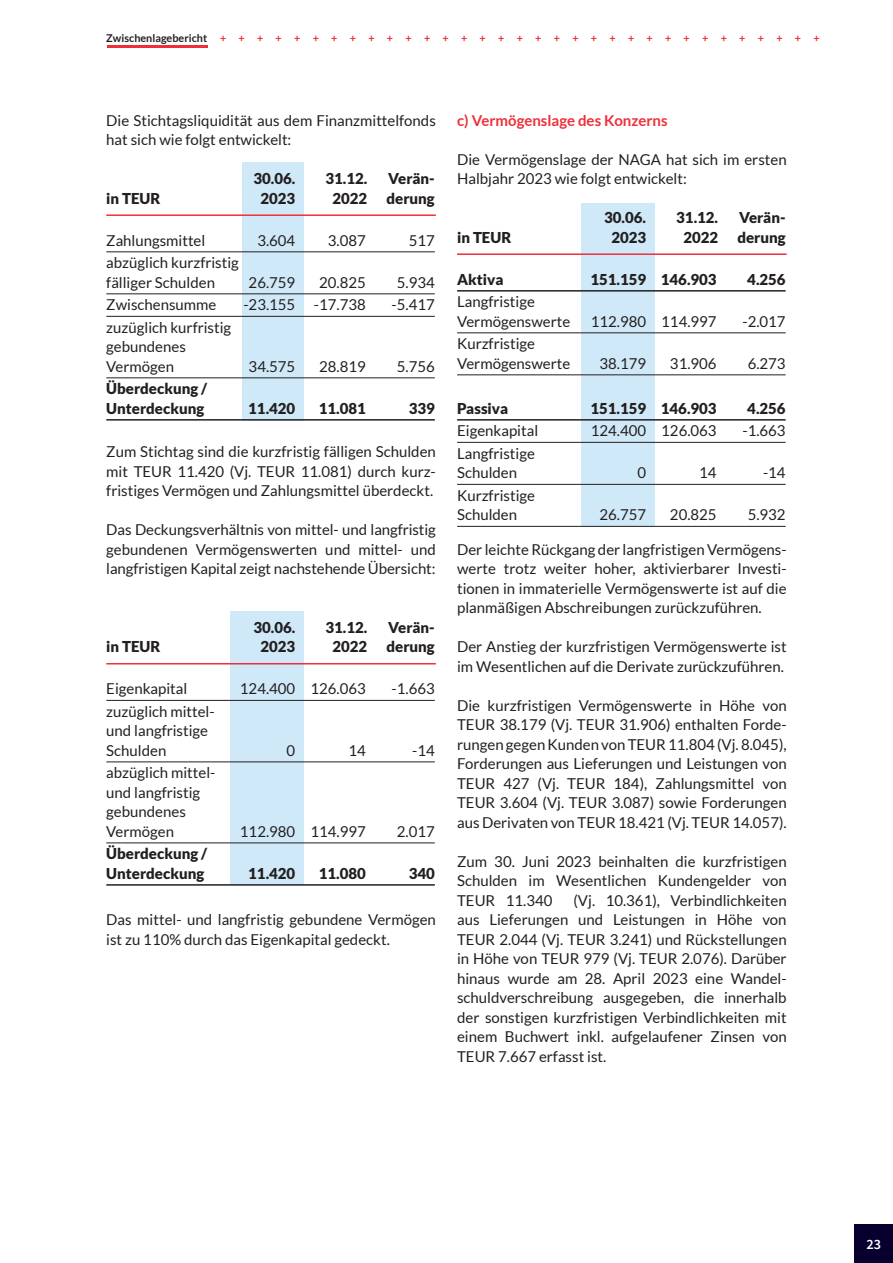
<style>
.page{position:relative;width:893px;height:1263px;background:#fff}
.page>*{position:absolute;margin:0;border:0;box-sizing:border-box;transform-origin:0 0}
.t1{font:15px/19.5px "Lato";color:#231f20}
.t2{font:900 15px/19.5px "Lato";color:#231f20}
.t3{font:700 15px "Lato";color:#ee2f3a}
.t4{font:600 14.25px "Source Sans Pro";color:#fff}
.t5{font:700 10.8px "Lato";color:#ee2f3a}
.s1{color:#231f20}
</style>
<div class="page">
<div style="left:855px;top:1225px;width:38px;height:38px;background:#07002e"></div>
<hr style="left:107px;top:45px;width:100px;height:3px;background:#ee2f3a">
<div style="left:581px;top:203px;width:73px;height:323px;background:#cfe9f8"></div>
<div style="left:231px;top:612px;width:73px;height:273px;background:#cfe9f8"></div>
<div style="left:242px;top:162px;width:62px;height:258px;background:#cfe9f8"></div>
<hr style="left:106px;top:214px;width:330px;height:2px;background:#ee2f3a">
<hr style="left:106px;top:252px;width:329px;height:1px;background:#231f20">
<hr style="left:106px;top:294px;width:329px;height:1px;background:#231f20">
<hr style="left:106px;top:316px;width:329px;height:1px;background:#231f20">
<hr style="left:106px;top:378px;width:329px;height:1px;background:#231f20">
<hr style="left:106px;top:419px;width:329px;height:2px;background:#231f20">
<hr style="left:106px;top:663px;width:330px;height:1px;background:#ee2f3a">
<hr style="left:106px;top:700px;width:329px;height:1px;background:#231f20">
<hr style="left:106px;top:762px;width:329px;height:1px;background:#231f20">
<hr style="left:106px;top:843px;width:329px;height:1px;background:#231f20">
<hr style="left:106px;top:884px;width:329px;height:2px;background:#231f20">
<hr style="left:457px;top:253px;width:330px;height:2px;background:#ee2f3a">
<hr style="left:457px;top:290px;width:329px;height:2px;background:#231f20">
<hr style="left:457px;top:333px;width:329px;height:1px;background:#231f20">
<hr style="left:457px;top:375px;width:329px;height:1px;background:#231f20">
<hr style="left:457px;top:419px;width:329px;height:2px;background:#231f20">
<hr style="left:457px;top:442px;width:329px;height:1px;background:#231f20">
<hr style="left:457px;top:484px;width:329px;height:1px;background:#231f20">
<hr style="left:457px;top:526px;width:329px;height:1px;background:#231f20">
<p class="t5" style="left:106px;top:32px;width:715px"><span class="s1">Zwischenlagebericht</span> + + + + + + + + + + + + + + + + + + + + + + + + + + + + + + + + +</p>
<p class="t1" style="left:106px;top:111px;width:331px">Die Stichtagsliquidität aus dem Finanzmittelfonds hat sich wie folgt entwickelt:</p>
<p class="t2" style="left:253px;top:169px;width:43px">30.06.</p>
<p class="t2" style="left:325px;top:169px;width:43px">31.12.</p>
<p class="t2" style="left:388px;top:169px;width:48px">Verän-</p>
<p class="t2" style="left:106px;top:188px;width:56px">in TEUR</p>
<p class="t2" style="left:260px;top:188px;width:36px">2023</p>
<p class="t2" style="left:332px;top:188px;width:36px">2022</p>
<p class="t2" style="left:386px;top:188px;width:50px">derung</p>
<p class="t1" style="left:106px;top:231px;width:101px">Zahlungsmittel</p>
<p class="t1" style="left:257px;top:231px;width:39px">3.604</p>
<p class="t1" style="left:328px;top:231px;width:39px">3.087</p>
<p class="t1" style="left:409px;top:231px;width:28px">517</p>
<p class="t1" style="left:106px;top:253px;width:134px">abzüglich kurzfristig fälliger Schulden</p>
<p class="t1" style="left:249px;top:273px;width:48px">26.759</p>
<p class="t1" style="left:319px;top:273px;width:48px">20.825</p>
<p class="t1" style="left:397px;top:273px;width:39px">5.934</p>
<p class="t1" style="left:106px;top:295px;width:112px">Zwischensumme</p>
<p class="t1" style="left:243px;top:295px;width:124px">-23.155 -17.738</p>
<p class="t1" style="left:392px;top:295px;width:45px">-5.417</p>
<p class="t1" style="left:106px;top:318px;width:126px">zuzüglich kurfristig gebundenes<br>Vermögen</p>
<p class="t1" style="left:249px;top:357px;width:48px">34.575</p>
<p class="t1" style="left:319px;top:357px;width:48px">28.819</p>
<p class="t1" style="left:397px;top:357px;width:39px">5.756</p>
<p class="t2" style="left:106px;top:379px;width:102px">Überdeckung /<br>Unterdeckung</p>
<p class="t2" style="left:248px;top:398px;width:49px">11.420</p>
<p class="t2" style="left:319px;top:398px;width:49px">11.081</p>
<p class="t2" style="left:409px;top:398px;width:28px">339</p>
<p class="t1" style="left:106px;top:442px;width:331px;text-align:justify">Zum Stichtag sind die kurzfristig fälligen Schulden mit TEUR 11.420 (Vj. TEUR 11.081) durch kurz&shy;fristiges Vermögen und Zahlungsmittel überdeckt.</p>
<p class="t1" style="left:106px;top:520px;width:331px;text-align:justify">Das Deckungsverhältnis von mittel- und langfristig gebundenen Vermögenswerten und mittel- und langfristigen Kapital zeigt nachstehende Übersicht:</p>
<p class="t2" style="left:253px;top:617px;width:43px">30.06.</p>
<p class="t2" style="left:325px;top:617px;width:43px">31.12.</p>
<p class="t2" style="left:388px;top:617px;width:48px">Verän-</p>
<p class="t2" style="left:106px;top:637px;width:56px">in TEUR</p>
<p class="t2" style="left:260px;top:637px;width:36px">2023</p>
<p class="t2" style="left:332px;top:637px;width:36px">2022</p>
<p class="t2" style="left:386px;top:637px;width:50px">derung</p>
<p class="t1" style="left:106px;top:679px;width:83px">Eigenkapital</p>
<p class="t1" style="left:240px;top:679px;width:127px">124.400 126.063</p>
<p class="t1" style="left:392px;top:679px;width:45px">-1.663</p>
<p class="t1" style="left:106px;top:702px;width:110px">zuzüglich mittel&shy;und langfristige<br>Schulden</p>
<p class="t1" style="left:287px;top:741px;width:10px">0</p>
<p class="t1" style="left:348px;top:741px;width:19px">14</p>
<p class="t1" style="left:412px;top:741px;width:24px">-14</p>
<p class="t1" style="left:106px;top:763px;width:111px">abzüglich mittel&shy;und langfristig gebundenes<br>Vermögen</p>
<p class="t1" style="left:240px;top:822px;width:127px">112.980 114.997</p>
<p class="t1" style="left:397px;top:822px;width:39px">2.017</p>
<p class="t2" style="left:106px;top:844px;width:102px">Überdeckung /<br>Unterdeckung</p>
<p class="t2" style="left:248px;top:863px;width:49px">11.420</p>
<p class="t2" style="left:319px;top:863px;width:49px">11.080</p>
<p class="t2" style="left:409px;top:863px;width:28px">340</p>
<p class="t1" style="left:106px;top:910px;width:331px">Das mittel- und langfristig gebundene Vermögen ist zu 110% durch das Eigenkapital gedeckt.</p>
<p class="t3" style="left:457px;top:112px;width:212px">c) Vermögenslage des Konzerns</p>
<p class="t1" style="left:457px;top:150px;width:331px">Die Vermögenslage der NAGA hat sich im ersten<br>Halbjahr 2023 wie folgt entwickelt:</p>
<p class="t2" style="left:604px;top:208px;width:43px">30.06.</p>
<p class="t2" style="left:676px;top:208px;width:43px">31.12.</p>
<p class="t2" style="left:739px;top:208px;width:48px">Verän-</p>
<p class="t2" style="left:457px;top:227px;width:56px">in TEUR</p>
<p class="t2" style="left:611px;top:227px;width:36px">2023</p>
<p class="t2" style="left:683px;top:227px;width:36px">2022</p>
<p class="t2" style="left:737px;top:227px;width:50px">derung</p>
<p class="t2" style="left:457px;top:269px;width:48px">Aktiva</p>
<p class="t2" style="left:590px;top:269px;width:128px">151.159 146.903</p>
<p class="t2" style="left:747px;top:269px;width:40px">4.256</p>
<p class="t1" style="left:457px;top:292px;width:115px">Langfristige<br>Vermögenswerte</p>
<p class="t1" style="left:591px;top:312px;width:127px">112.980 114.997</p>
<p class="t1" style="left:742px;top:312px;width:45px">-2.017</p>
<p class="t1" style="left:457px;top:334px;width:115px">Kurzfristige<br>Vermögenswerte</p>
<p class="t1" style="left:599px;top:354px;width:48px">38.179</p>
<p class="t1" style="left:670px;top:354px;width:48px">31.906</p>
<p class="t1" style="left:748px;top:354px;width:39px">6.273</p>
<p class="t2" style="left:457px;top:398px;width:53px">Passiva</p>
<p class="t2" style="left:590px;top:398px;width:128px">151.159 146.903</p>
<p class="t2" style="left:747px;top:398px;width:40px">4.256</p>
<p class="t1" style="left:457px;top:421px;width:83px">Eigenkapital</p>
<p class="t1" style="left:591px;top:421px;width:127px">124.400 126.063</p>
<p class="t1" style="left:742px;top:421px;width:45px">-1.663</p>
<p class="t1" style="left:457px;top:444px;width:79px">Langfristige<br>Schulden</p>
<p class="t1" style="left:637px;top:463px;width:10px">0</p>
<p class="t1" style="left:699px;top:463px;width:19px">14</p>
<p class="t1" style="left:763px;top:463px;width:24px">-14</p>
<p class="t1" style="left:457px;top:486px;width:79px">Kurzfristige<br>Schulden</p>
<p class="t1" style="left:599px;top:505px;width:48px">26.757</p>
<p class="t1" style="left:670px;top:505px;width:48px">20.825</p>
<p class="t1" style="left:748px;top:505px;width:39px">5.932</p>
<p class="t1" style="left:457px;top:540px;width:331px;text-align:justify">Der leichte Rückgang der langfristigen Vermögens&shy;werte trotz weiter hoher, aktivierbarer Investi&shy;tionen in immaterielle Vermögenswerte ist auf die planmäßigen Abschreibungen zurückzuführen.</p>
<p class="t1" style="left:457px;top:637px;width:331px">Der Anstieg der kurzfristigen Vermögenswerte ist im Wesentlichen auf die Derivate zurückzuführen.</p>
<p class="t1" style="left:457px;top:696px;width:331px;text-align:justify">Die kurzfristigen Vermögenswerte in Höhe von TEUR 38.179 (Vj. TEUR 31.906) enthalten Forde&shy;rungen gegen Kunden von TEUR 11.804 (Vj. 8.045), Forderungen aus Lieferungen und Leistungen von TEUR 427 (Vj. TEUR 184), Zahlungsmittel von TEUR 3.604 (Vj. TEUR 3.087) sowie Forderungen aus Derivaten von TEUR 18.421 (Vj. TEUR 14.057).</p>
<p class="t1" style="left:457px;top:852px;width:331px;text-align:justify">Zum 30. Juni 2023 beinhalten die kurzfristigen Schulden im Wesentlichen Kundengelder von TEUR 11.340</p>
<p class="t1" style="left:457px;top:891px;width:331px;text-align:justify;text-indent:116px">(Vj. 10.361), Verbindlichkeiten aus Lieferungen und Leistungen in Höhe von TEUR 2.044 (Vj. TEUR 3.241) und Rückstellungen in Höhe von TEUR 979 (Vj. TEUR 2.076). Darüber hinaus wurde am 28. April 2023 eine Wandel&shy;schuldverschreibung ausgegeben, die innerhalb der sonstigen kurzfristigen Verbindlichkeiten mit einem Buchwert inkl. aufgelaufener Zinsen von TEUR 7.667 erfasst ist.</p>
<p class="t4" style="left:866px;top:1234px;width:16px">23</p>
</div>
